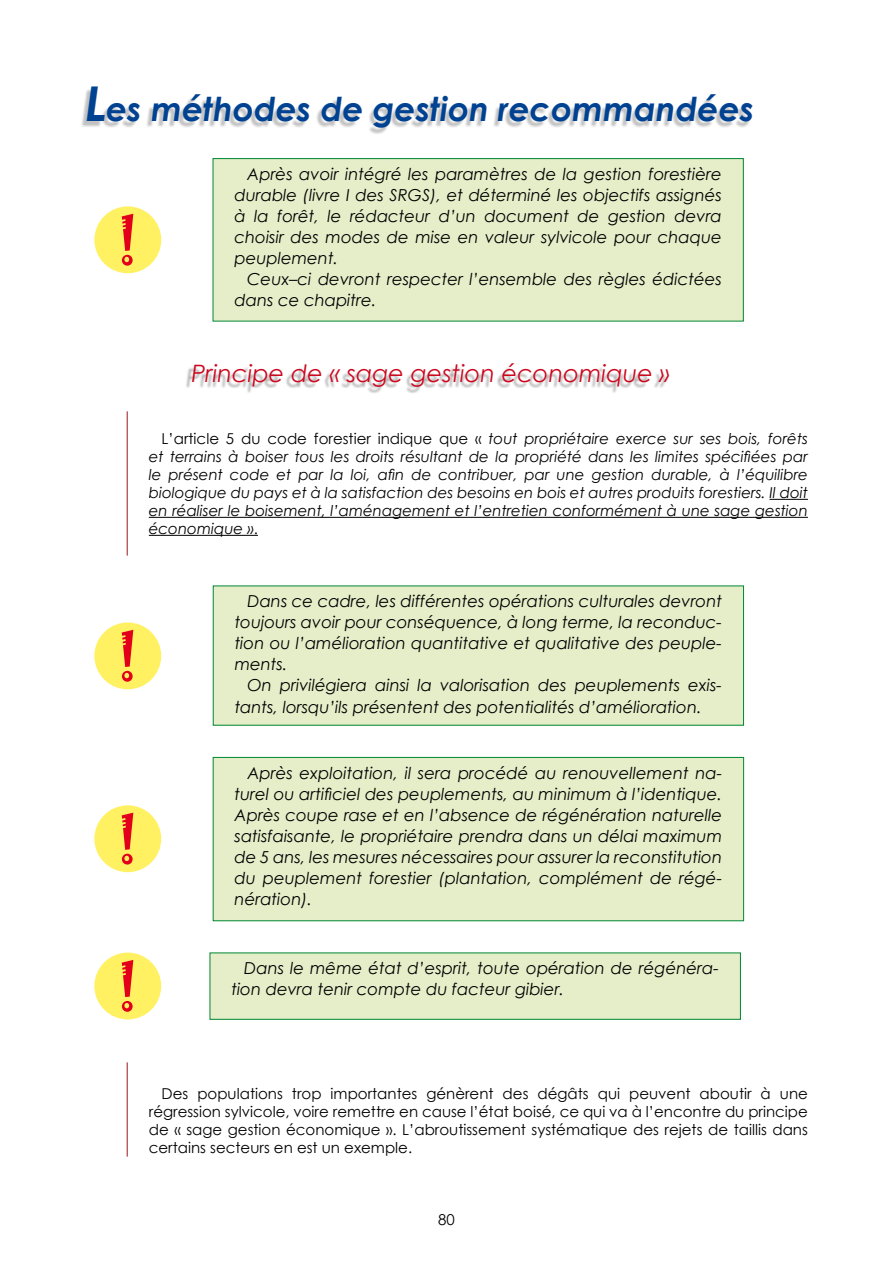
<style>
.page{position:relative;width:893px;height:1263px;background:#fff}
.page>*{position:absolute;margin:0;border:0;box-sizing:border-box;transform-origin:0 0}
.t1{font:60px "Jokerman";color:#e2001a}
.t2{font:italic 700 33px "Century Gothic";color:#004292}
.t3{font:italic 24px "Century Gothic";color:#cc071e}
.t4{font:italic 16.5px/21px "Century Gothic";color:#000;text-align:justify}
.t5{font:italic 15px/18px "Century Gothic";color:#000;text-align:justify}
.t6{font:15px/18px "Century Gothic";color:#000;text-align:justify}
.s1{font-size:48px}
.s2{font-style:normal}
</style>
<div class="page">
<hr style="left:127px;top:411px;width:1px;height:145px;background:#9a161d">
<div style="left:79px;top:87px;width:672px;height:48px;background:#000;opacity:.25"></div>
<div style="left:94px;top:206px;width:67px;height:67px;background:#fff162;border-radius:50%"></div>
<div style="left:213px;top:159px;width:530px;height:162px;background:#e5eec9"></div>
<div style="left:213px;top:158px;width:530px;height:163px;border:1px solid #008734"></div>
<div style="left:185px;top:365px;width:482px;height:29px;background:#000;opacity:.4"></div>
<hr style="left:769px;top:499px;width:39px;height:1px;background:#000">
<hr style="left:149px;top:517px;width:659px;height:1px;background:#000">
<hr style="left:149px;top:535px;width:109px;height:1px;background:#000">
<div style="left:213px;top:586px;width:530px;height:139px;background:#e5eec9"></div>
<div style="left:213px;top:757px;width:531px;height:164px;background:#e5eec9"></div>
<div style="left:213px;top:757px;width:531px;height:164px;border:1px solid #008734"></div>
<div style="left:210px;top:953px;width:530px;height:66px;background:#e5eec9"></div>
<div style="left:94px;top:622px;width:67px;height:67px;background:#fff162;border-radius:50%"></div>
<div style="left:94px;top:805px;width:67px;height:67px;background:#fff162;border-radius:50%"></div>
<div style="left:94px;top:952px;width:67px;height:67px;background:#fff162;border-radius:50%"></div>
<hr style="left:127px;top:1062px;width:1px;height:94px;background:#9a161d">
<h2 class="t2" style="left:85px;top:84px;width:671px"><span class="s1">L</span>es méthodes de gestion recommandées</h2>
<h1 class="t1" style="left:116px;top:198px;width:25px">!</h1>
<p class="t4" style="left:234px;top:163px;width:489px;text-indent:13px">Après avoir intégré les paramètres de la gestion forestière durable (livre I des SRGS), et déterminé les objectifs assignés à la forêt, le rédacteur d’un document de gestion devra choisir des modes de mise en valeur sylvicole pour chaque peuplement.</p>
<p class="t4" style="left:234px;top:268px;width:489px;text-indent:13px">Ceux–ci devront respecter l’ensemble des règles édictées dans ce chapitre.</p>
<h3 class="t3" style="left:191px;top:356px;width:480px">Principe de « sage gestion économique »</h3>
<p class="t5" style="left:149px;top:429px;width:661px;text-indent:13px"><span class="s2">L’article 5 du code forestier indique que «</span> tout propriétaire exerce sur ses bois, forêts et terrains à boiser tous les droits résultant de la propriété dans les limites spécifiées par le présent code et par la loi, afin de contribuer, par une gestion durable, à l’équilibre biologique du pays et à la satisfaction des besoins en bois et autres produits forestiers. Il doit en réaliser le boisement, l’aménagement et l’entretien conformément à une sage gestion économique »<span class="s2">.</span></p>
<h1 class="t1" style="left:116px;top:614px;width:25px">!</h1>
<h1 class="t1" style="left:116px;top:797px;width:25px">!</h1>
<h1 class="t1" style="left:116px;top:944px;width:25px">!</h1>
<p class="t4" style="left:235px;top:591px;width:489px;text-indent:13px">Dans ce cadre, les différentes opérations culturales devront toujours avoir pour conséquence, à long terme, la reconduc&shy;tion ou l’amélioration quantitative et qualitative des peuple&shy;ments.</p>
<p class="t4" style="left:235px;top:675px;width:489px;text-indent:13px">On privilégiera ainsi la valorisation des peuplements exis&shy;tants, lorsqu’ils présentent des potentialités d’amélioration.</p>
<p class="t4" style="left:235px;top:762px;width:489px;text-indent:13px">Après exploitation, il sera procédé au renouvellement na&shy;turel ou artificiel des peuplements, au minimum à l’identique.<br>Après coupe rase et en l’absence de régénération naturelle satisfaisante, le propriétaire prendra dans un délai maximum de 5 ans, les mesures nécessaires pour assurer la reconstitution du peuplement forestier (plantation, complément de régé&shy;nération).</p>
<p class="t4" style="left:231px;top:958px;width:489px;text-indent:13px">Dans le même état d’esprit, toute opération de régénéra&shy;tion devra tenir compte du facteur gibier.</p>
<p class="t6" style="left:149px;top:1084px;width:661px;text-indent:13px">Des populations trop importantes génèrent des dégâts qui peuvent aboutir à une régression sylvicole, voire remettre en cause l’état boisé, ce qui va à l’encontre du principe de « sage gestion économique ». L’abroutissement systématique des rejets de taillis dans certains secteurs en est un exemple.</p>
<p class="t6" style="left:438px;top:1210px;width:18px">80</p>
</div>
